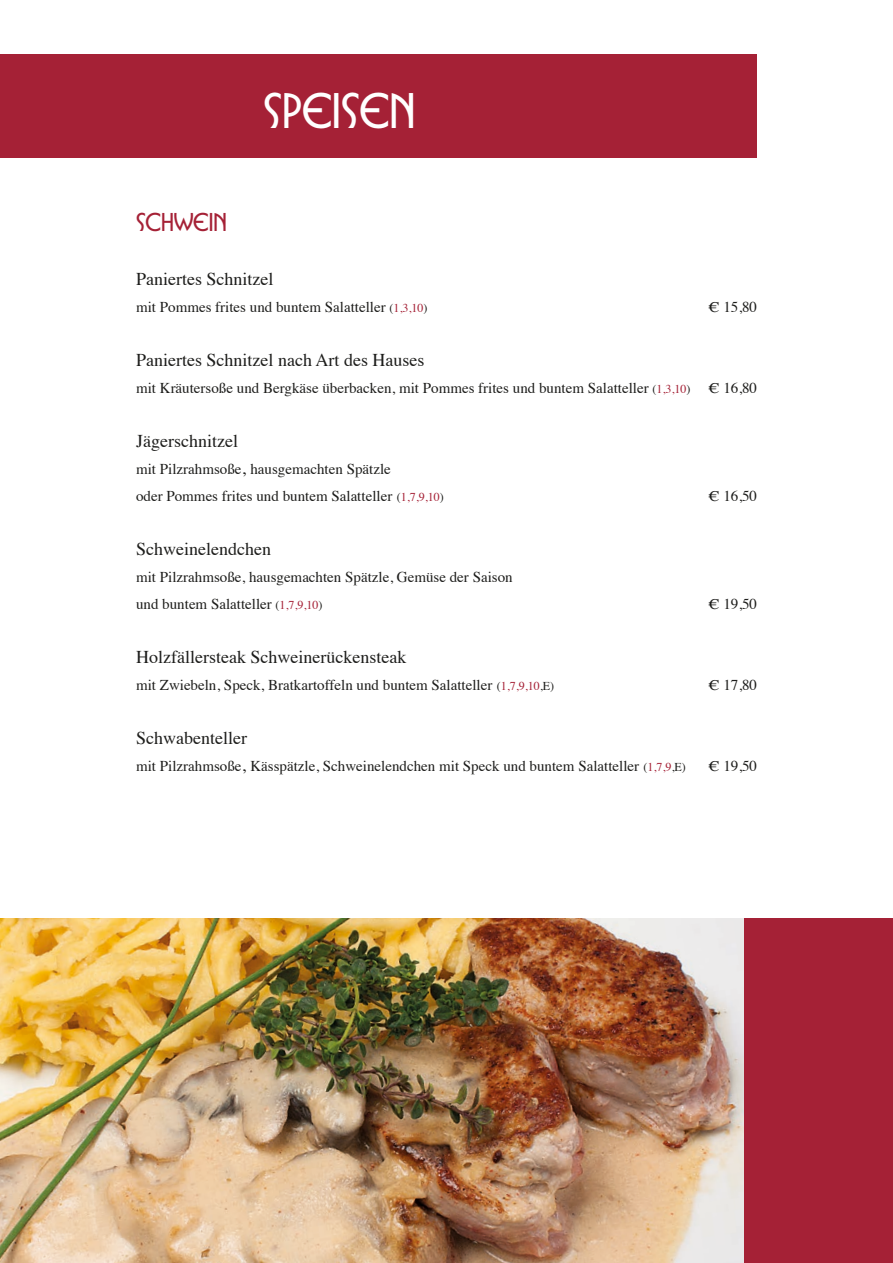
<style>
.page{position:relative;width:893px;height:1263px;background:#fff}
.page>*{position:absolute;margin:0;border:0;box-sizing:border-box;transform-origin:0 0}
.t1{font:700 46.5px "Busorama IT Cby BT";color:#fff}
.Essen{font:700 24px "Busorama IT Cby BT";color:#a52136}
.Essen-2{font:18px "Times";color:#1d1d1b}
.Essen-3{font:15px "Times";color:#1d1d1b}
.s1{font-size:12px}
.s2{font-size:12px;color:#a52136}
.s3{font-size:18px}
</style>
<div class="page">
<div style="left:0;top:54px;width:757px;height:103px;background:#a52136"></div>
<img style="left:0;top:918px;width:744px;height:345px">
<div style="left:744px;top:918px;width:149px;height:345px;background:#a52136"></div>
<p class="Essen" style="left:136px;top:208px;width:92px">SCHWEIN</p>
<p class="t1" style="left:264px;top:83px;width:153px">SPEISEN</p>
<p class="Essen-2" style="left:136px;top:262px;width:139px">Paniertes Schnitzel</p>
<p class="Essen-3" style="left:136px;top:293px;width:293px">mit Pommes frites und buntem Salatteller <span class="s1">(</span><span class="s2">1,3,10</span><span class="s1">)</span></p>
<p class="Essen-3" style="left:708px;top:293px;width:50px">€ 15,80</p>
<p class="Essen-2" style="left:136px;top:343px;width:290px">Paniertes Schnitzel nach Art des Hauses</p>
<p class="Essen-3" style="left:136px;top:374px;width:622px">mit Kräutersoße und Bergkäse überbacken, mit Pommes frites und buntem Salatteller <span class="s1">(</span><span class="s2">1,3,10</span><span class="s1">)</span> € 16,80</p>
<p class="Essen-2" style="left:136px;top:424px;width:103px">Jägerschnitzel</p>
<p class="Essen-3" style="left:136px;top:455px;width:256px">mit Pilzrahmsoße<span class="s3">,</span> hausgemachten Spätzle</p>
<p class="Essen-3" style="left:136px;top:482px;width:309px">oder Pommes frites und buntem Salatteller <span class="s1">(</span><span class="s2">1,7,9,10</span><span class="s1">)</span></p>
<p class="Essen-3" style="left:708px;top:482px;width:50px">€ 16,50</p>
<p class="Essen-2" style="left:136px;top:532px;width:136px">Schweinelendchen</p>
<p class="Essen-3" style="left:136px;top:563px;width:378px">mit Pilzrahmsoße, hausgemachten Spätzle, Gemüse der Saison</p>
<p class="Essen-3" style="left:136px;top:590px;width:188px">und buntem Salatteller <span class="s1">(</span><span class="s2">1,7,9,10</span><span class="s1">)</span></p>
<p class="Essen-3" style="left:708px;top:590px;width:50px">€ 19,50</p>
<p class="Essen-2" style="left:136px;top:640px;width:272px">Holzfällersteak Schweinerückensteak</p>
<p class="Essen-3" style="left:136px;top:671px;width:420px">mit Zwiebeln, Speck, Bratkartoffeln und buntem Salatteller <span class="s1">(</span><span class="s2">1,7,9,10</span><span class="s1">,E)</span></p>
<p class="Essen-3" style="left:708px;top:671px;width:50px">€ 17,80</p>
<p class="Essen-2" style="left:136px;top:721px;width:112px">Schwabenteller</p>
<p class="Essen-3" style="left:136px;top:752px;width:551px">mit Pilzrahmsoße<span class="s3">,</span> Kässpätzle, Schweinelendchen mit Speck und buntem Salatteller <span class="s1">(</span><span class="s2">1,7,9</span><span class="s1">,E)</span></p>
<p class="Essen-3" style="left:708px;top:752px;width:50px">€ 19,50</p>
</div>
